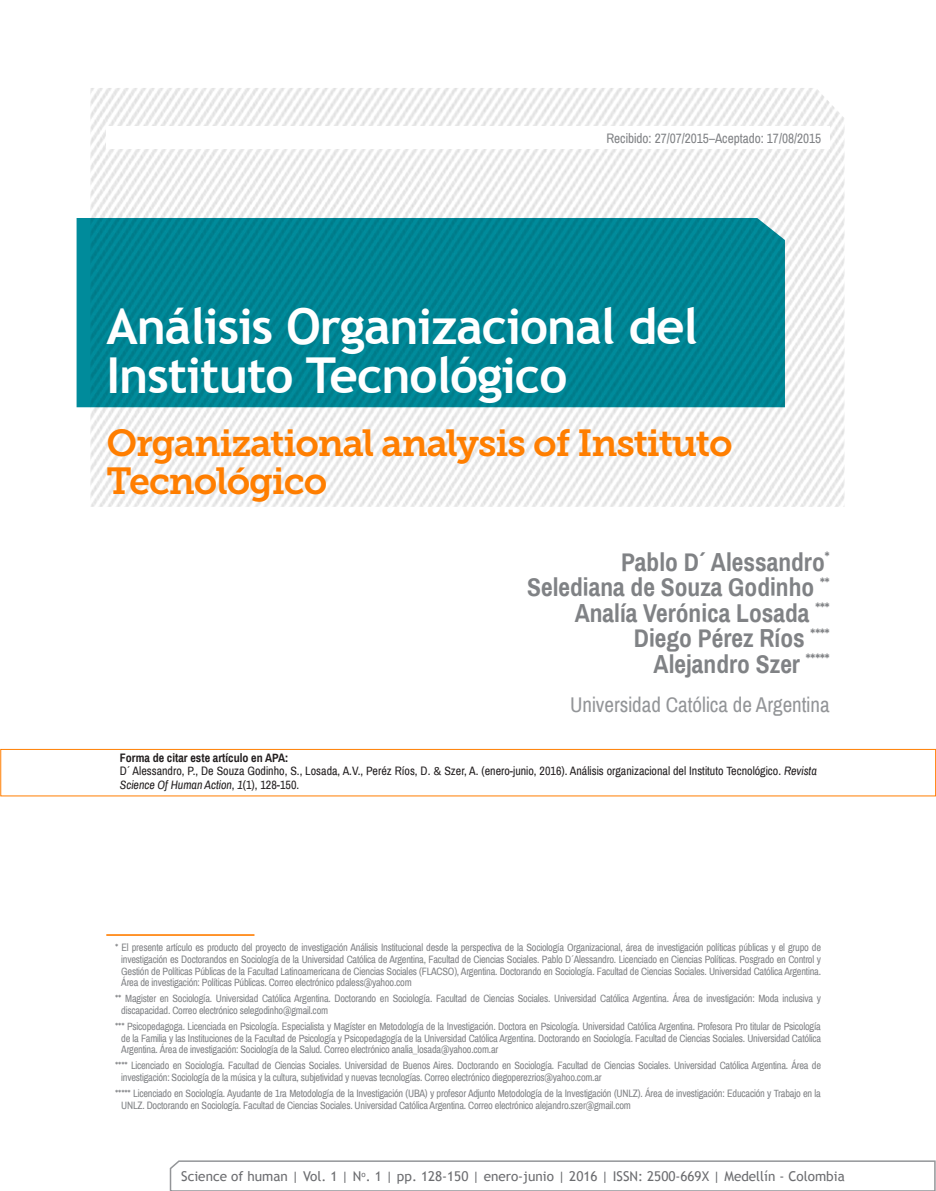
<style>
.page{position:relative;width:936px;height:1191px;background:#fff}
.page>*{position:absolute;margin:0;border:0;box-sizing:border-box;transform-origin:0 0}
.t1{font:700 49.5px/49.5px "Trebuchet MS";letter-spacing:-.02em;color:#fff}
.t2{font:37.5px/37.5px "Museo Slab 700";letter-spacing:-.03em;color:#ff7e00}
.t3{font:700 25.5px/25.5px "Archivo Narrow";color:#808285;text-align:right}
.t4{font:21px "Archivo Narrow";color:#939598}
.t5{font:13.5px "Trebuchet MS";color:#6c6d70}
.t6{font:13.5px "Archivo Narrow";color:#808285}
.t7{font:12px/13.8px "Archivo Narrow";color:#231f20}
.t8{font:10.5px/11.7px "Archivo Narrow";letter-spacing:-.02em;color:#808285}
.s1{font-weight:700}
.s2{font-family:"Calibri"}
.s3{font-style:italic}
</style>
<div class="page">
<svg style="left:169px;top:1160px;width:766px;height:31px"></svg>
<div style="left:0;top:749px;width:935px;height:47px;border:1px solid #ff7e00"></div>
<img style="left:90px;top:88px;width:754px;height:419px">
<svg style="left:77px;top:218px;width:707px;height:189px;fill:#008493"></svg>
<div style="left:106px;top:127px;width:723px;height:22px;background:#fff"></div>
<hr style="left:106px;top:934px;width:148px;height:1px;background:#ff7e00">
<hr style="left:106px;top:935px;width:148px;height:1px;background:#ff7e00">
<p class="t6" style="left:606px;top:130px;width:216px">Recibido: 27/07/2015–Aceptado: 17/08/2015</p>
<h1 class="t1" style="left:106px;top:301px;width:593px">Análisis Organizacional del<br>Instituto Tecnológico</h1>
<h2 class="t2" style="left:106px;top:425px;width:627px">Organizational analysis of Instituto<br>Tecnológico</h2>
<h3 class="t3" style="left:527px;top:549px;width:304px">Pablo D´ Alessandro<sup>*<br></sup>Selediana de Souza Godinho <sup>**<br></sup>Analía Verónica Losada <sup>***<br></sup>Diego Pérez Ríos <sup>****<br></sup>Alejandro Szer <sup>*****</sup></h3>
<h3 class="t4" style="left:570px;top:692px;width:261px">Universidad Católica de Argentina</h3>
<p class="t7" style="left:120px;top:751px;width:698px"><span class="s1">Forma de citar este artículo en APA:<br></span>D´ Alessandro, P., De Souza Godinho, S., Losada, A.V., Peréz Ríos, D. <span class="s2">&amp;</span> Szer, A. (enero-junio, 2016). Análisis organizacional del Instituto Tecnológico. <span class="s3">Revista<br>Science Of Human Action</span>, <span class="s3">1</span>(1), 128-150.</p>
<p class="t8" style="left:121px;top:942px;width:701px;text-align:justify;text-indent:-6px">* El presente artículo es producto del proyecto de investigación Análisis Institucional desde la perspectiva de la Sociología Organizacional, área de investigación políticas públicas y el grupo de investigación es Doctorandos en Sociología de la Universidad Católica de Argentina, Facultad de Ciencias Sociales. Pablo D´Alessandro. Licenciado en Ciencias Políticas. Posgrado en Control y Gestión de Políticas Públicas de la Facultad Latinoamericana de Ciencias Sociales (FLACSO), Argentina. Doctorando en Sociología. Facultad de Ciencias Sociales. Universidad Católica Argentina.<br>Área de investigación: Políticas Públicas. Correo electrónico pdaless@yahoo.com</p>
<p class="t8" style="left:121px;top:993px;width:701px;text-indent:-6px">** Magister en Sociología. Universidad Católica Argentina. Doctorando en Sociología. Facultad de Ciencias Sociales. Universidad Católica Argentina. Área de investigación: Moda inclusiva y discapacidad. Correo electrónico selegodinho@gmail.com</p>
<p class="t8" style="left:121px;top:1020px;width:701px;text-align:justify;text-indent:-6px">*** Psicopedagoga. Licenciada en Psicología. Especialista y Magíster en Metodología de la Investigación. Doctora en Psicología. Universidad Católica Argentina. Profesora Pro titular de Psicología de la Familia y las Instituciones de la Facultad de Psicología y Psicopedagogía de la Universidad Católica Argentina. Doctorando en Sociología. Facultad de Ciencias Sociales. Universidad Católica Argentina. Área de investigación: Sociología de la Salud. Correo electrónico analia_losada@yahoo.com.ar</p>
<p class="t8" style="left:121px;top:1060px;width:701px;text-indent:-6px">**** Licenciado en Sociología. Facultad de Ciencias Sociales. Universidad de Buenos Aires. Doctorando en Sociología. Facultad de Ciencias Sociales. Universidad Católica Argentina. Área de investigación: Sociología de la música y la cultura, subjetividad y nuevas tecnologías. Correo electrónico diegoperezrios@yahoo.com.ar</p>
<p class="t8" style="left:121px;top:1087px;width:701px;text-indent:-6px">***** Licenciado en Sociología. Ayudante de 1ra Metodología de la Investigación (UBA) y profesor Adjunto Metodología de la Investigación (UNLZ). Área de investigación: Educación y Trabajo en la<br>UNLZ. Doctorando en Sociología. Facultad de Ciencias Sociales. Universidad Católica Argentina. Correo electrónico alejandro.szer@gmail.com</p>
<p class="t5" style="left:181px;top:1167px;width:665px">Science of human | Vol. 1 | N<sup>o</sup>. 1 | pp. 128-150 | enero-junio | 2016 | ISSN: 2500-669X | Medellín - Colombia</p>
</div>
